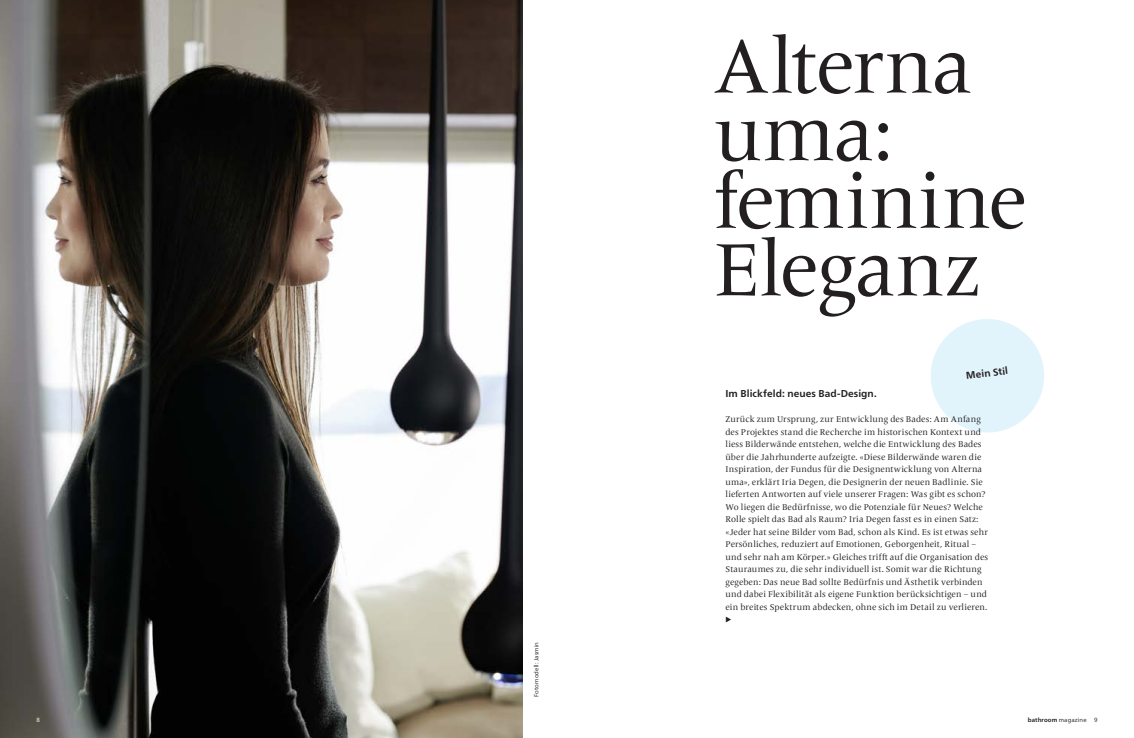
<style>
.page{position:relative;width:1134px;height:738px;background:#fff}
.page>*{position:absolute;margin:0;border:0;box-sizing:border-box;transform-origin:0 0}
.t1{font:77.4px/67.5px "Frutiger Serif LT Pro";letter-spacing:-.015em;color:#231f20}
.t2{font:700 10px "Frutiger Neue LT Pro";letter-spacing:.005em;color:#231f20}
.t3{font:8.7px/12.5px "Frutiger Serif LT Pro";letter-spacing:.01em;color:#231f20}
.t4{font:6px "Frutiger Neue LT Pro";letter-spacing:.02em;color:#231f20}
.t5{font:6px "Frutiger Neue LT Pro";color:#fff}
.s1{font-size:77.5px}
.s2{font-weight:700}
</style>
<div class="page">
<img style="left:0;top:0;width:522px;height:737px">
<svg style="left:931px;top:319px;width:113px;height:114px"></svg>
<h1 class="t1" style="left:714px;top:34px;width:315px">Alterna uma: femin<span class="s1">i</span>ne<br>Eleganz</h1>
<p class="t2" style="left:965px;top:369px;width:44px;rotate:-7deg">Mein Stil</p>
<p class="t4" style="left:533px;top:696px;width:56px;rotate:-90deg">Fotomodell: Jasmin</p>
<p class="t2" style="left:725px;top:387px;width:153px">Im Blickfeld: neues Bad-Design.</p>
<p class="t3" style="left:725px;top:412px;width:264px">Zurück zum Ursprung, zur Entwicklung des Bades: Am Anfang des Projektes stand die Recherche im historischen Kontext und liess Bilderwände entstehen, welche die Entwicklung des Bades über die Jahrhunderte aufzeigte. «Diese Bilderwände waren die Inspiration, der Fundus für die Designentwicklung von Alterna uma», erklärt Iria Degen, die Designerin der neuen Badlinie. Sie lieferten Antworten auf viele unserer Fragen: Was gibt es schon?<br>Wo liegen die Bedürfnisse, wo die Potenziale für Neues? Welche Rolle spielt das Bad als Raum? Iria Degen fasst es in einen Satz: «Jeder hat seine Bilder vom Bad, schon als Kind. Es ist etwas sehr Persönliches, reduziert auf Emotionen, Geborgenheit, Ritual – und sehr nah am Körper.» Gleiches trifft auf die Organisation des Stauraumes zu, die sehr individuell ist. Somit war die Richtung gegeben: Das neue Bad sollte Bedürfnis und Ästhetik verbinden und dabei Flexibilität als eigene Funktion berücksichtigen – und ein breites Spektrum abdecken, ohne sich im Detail zu verlieren.</p>
<p class="t5" style="left:36px;top:716px;width:4px">8</p>
<p class="t4" style="left:1028px;top:716px;width:71px"><span class="s2">bathroom</span> magazine 9</p>
</div>
